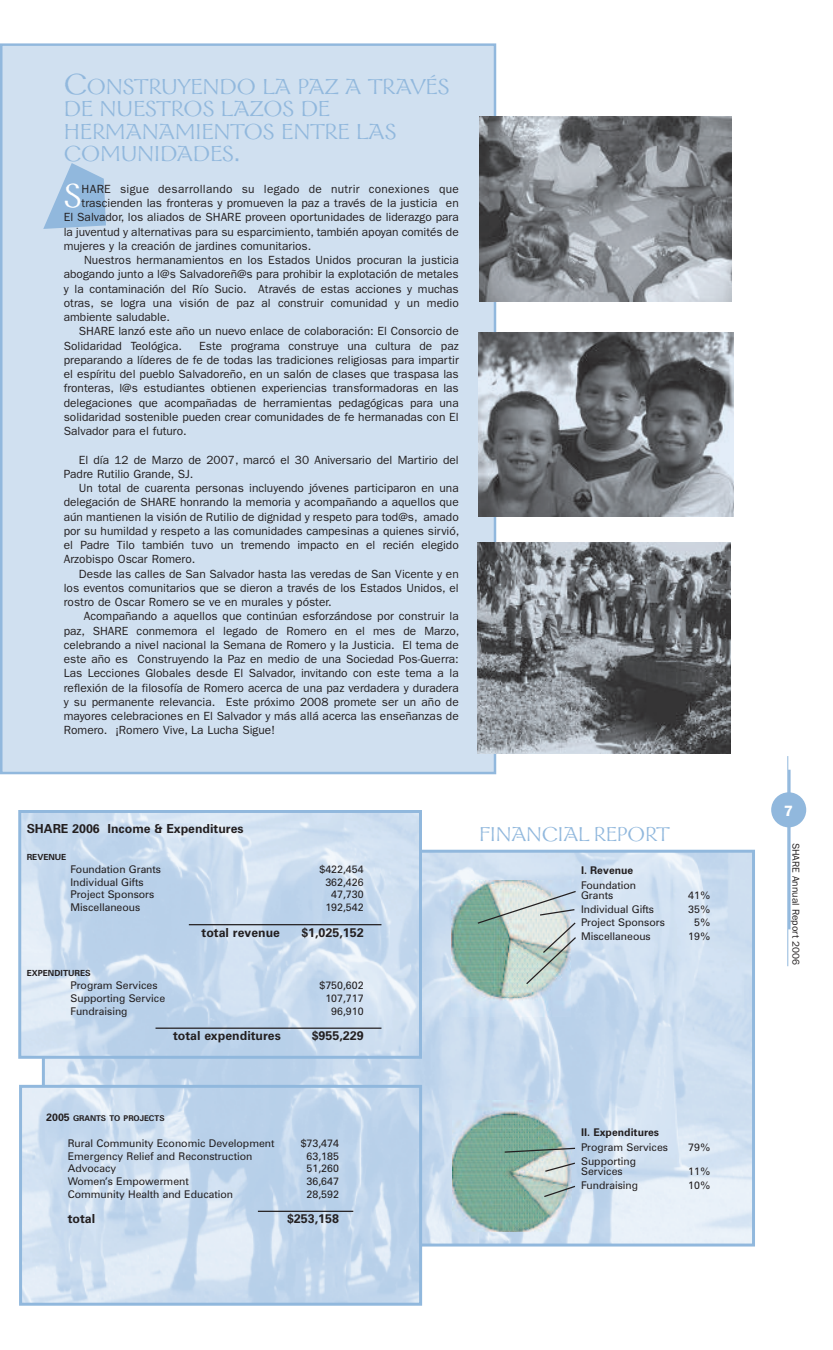
<style>
.page{position:relative;width:833px;height:1350px;background:#fff}
.page>*{position:absolute;margin:0;border:0;box-sizing:border-box;transform-origin:0 0}
.t1{font:37.38px "Galahad";color:#fff}
.t2{font:24.38px/22.5px "Galahad Os F";color:#91b8dd}
.t3{font:22.5px "Galahad";color:#91b8dd}
.t4{font:600 15px "Franklin Gothic";color:#fff}
.t5{font:700 12.5px "Zurich BT";color:#231f20}
.t6{font:11.88px/14.2px "Franklin Gothic";color:#231f20;text-align:justify}
.t7{font:11.88px "Franklin Gothic";letter-spacing:.025em;color:#231f20}
.t8{font:10.62px/10px "Zurich BT";color:#231f20}
.t9{font:700 10.62px "Zurich BT";color:#231f20}
.t10{font:10px "Franklin Gothic";color:#231f20}
.t11{font:700 8.5px "Zurich BT";color:#231f20}
.t12{font:700 8px "Zurich BT";color:#231f20}
.s1{font-size:32.5px}
.s2{font-size:10.62px}
</style>
<div class="page">
<hr style="left:787px;top:756px;width:1px;height:210px;background:#91b8dd">
<hr style="left:788px;top:770px;width:2px;height:159px;background:#91b8dd">
<div style="left:771px;top:792px;width:35px;height:35px;background:#91b8dd;border-radius:50%"></div>
<div style="left:2px;top:46px;width:491px;height:726px;background:#d0e0f0"></div>
<svg style="left:43px;top:163px;width:63px;height:66px"></svg>
<img style="left:46px;top:854px;width:705px;height:389px">
<img style="left:22px;top:814px;width:396px;height:241px">
<div style="left:18px;top:810px;width:404px;height:249px;border:3px solid #91b8dd"></div>
<img style="left:23px;top:1089px;width:395px;height:213px">
<div style="left:19px;top:1085px;width:403px;height:221px;border:3px solid #91b8dd"></div>
<hr style="left:189px;top:924px;width:192px;height:1px;background:#231f20">
<hr style="left:155px;top:1028px;width:226px;height:1px;background:#231f20">
<img style="left:451px;top:880px;width:119px;height:136px">
<img style="left:453px;top:1101px;width:118px;height:131px">
<img style="left:479px;top:116px;width:252px;height:186px">
<hr style="left:258px;top:1211px;width:95px;height:1px;background:#231f20">
<svg style="left:476px;top:890px;width:101px;height:96px;background:#b2c8c1"></svg>
<svg style="left:503px;top:1147px;width:73px;height:6px"></svg>
<svg style="left:544px;top:1162px;width:32px;height:11px"></svg>
<svg style="left:542px;top:1185px;width:34px;height:13px"></svg>
<img style="left:478px;top:333px;width:255px;height:184px">
<img style="left:477px;top:542px;width:253px;height:212px">
<h2 class="t2" style="left:64px;top:77px;width:387px"><span class="s1">C</span>ONSTRUYENDO LA PAZ A TRAVÉS<br>DE NUESTROS LAZOS DE<br>HERMANAMIENTOS ENTRE LAS<br>COMUNIDADES<span class="s1">.</span></h2>
<h1 class="t1" style="left:64px;top:182px;width:20px">S</h1>
<p class="t7" style="left:82px;top:185px;width:378px">HARE sigue desarrollando su legado de nutrir conexiones que</p>
<p class="t6" style="left:82px;top:197px;width:378px">trascienden las fronteras y promueven la paz a través de la justicia en</p>
<p class="t6" style="left:64px;top:211px;width:396px">El Salvador, los aliados de SHARE proveen oportunidades de liderazgo para</p>
<p class="t6" style="left:64px;top:225px;width:396px">la juventud y alternativas para su esparcimiento, también apoyan comités de</p>
<p class="t6" style="left:64px;top:240px;width:249px">mujeres y la creación de jardines comunitarios.</p>
<p class="t6" style="left:84px;top:254px;width:376px">Nuestros hermanamientos en los Estados Unidos procuran la justicia</p>
<p class="t6" style="left:64px;top:268px;width:396px">abogando junto a l@s Salvadoreñ@s para prohibir la explotación de metales</p>
<p class="t6" style="left:64px;top:282px;width:396px">y la contaminación del Río Sucio. Através de estas acciones y muchas</p>
<p class="t6" style="left:64px;top:297px;width:396px">otras, se logra una visión de paz al construir comunidad y un medio</p>
<p class="t6" style="left:64px;top:311px;width:108px">ambiente saludable.</p>
<p class="t6" style="left:79px;top:325px;width:381px">SHARE lanzó este año un nuevo enlace de colaboración: El Consorcio de</p>
<p class="t6" style="left:64px;top:339px;width:120px">Solidaridad Teológica.</p>
<p class="t6" style="left:64px;top:339px;width:396px;text-indent:135px">Este programa construye una cultura de paz preparando a líderes de fe de todas las tradiciones religiosas para impartir el espíritu del pueblo Salvadoreño, en un salón de clases que traspasa las fronteras, l@s estudiantes obtienen experiencias transformadoras en las delegaciones que acompañadas de herramientas pedagógicas para una solidaridad sostenible pueden crear comunidades de fe hermanadas con El Salvador para el futuro.</p>
<p class="t6" style="left:64px;top:453px;width:396px;text-indent:15px">El día 12 de Marzo de 2007, marcó el 30 Aniversario del Martirio del<br>Padre Rutilio Grande, SJ.</p>
<p class="t6" style="left:64px;top:482px;width:397px;text-indent:15px">Un total de cuarenta personas incluyendo jóvenes participaron en una delegación de SHARE honrando la memoria y acompañando a aquellos que aún mantienen la visión de Rutilio de dignidad y respeto para tod@s, amado por su humildad y respeto a las comunidades campesinas a quienes sirvió, el Padre Tilo también tuvo un tremendo impacto en el recién elegido Arzobispo Oscar Romero.</p>
<p class="t6" style="left:64px;top:567px;width:396px;text-indent:15px">Desde las calles de San Salvador hasta las veredas de San Vicente y en los eventos comunitarios que se dieron a través de los Estados Unidos, el rostro de Oscar Romero se ve en murales y póster.</p>
<p class="t6" style="left:64px;top:610px;width:397px;text-indent:20px">Acompañando a aquellos que continúan esforzándose por construir la paz, SHARE conmemora el legado de Romero en el mes de Marzo, celebrando a nivel nacional la Semana de Romero y la Justicia. El tema de este año es Construyendo la Paz en medio de una Sociedad Pos-Guerra:<br>Las Lecciones Globales desde El Salvador, invitando con este tema a la reflexión de la filosofía de Romero acerca de una paz verdadera y duradera y su permanente relevancia. Este próximo 2008 promete ser un año de mayores celebraciones en El Salvador y más allá acerca las enseñanzas de Romero. ¡Romero Vive, La Lucha Sigue!</p>
<p class="t5" style="left:27px;top:824px;width:218px">SHARE 2006 Income &amp; Expenditures</p>
<p class="t11" style="left:27px;top:854px;width:41px">REVENUE</p>
<p class="t8" style="left:70px;top:865px;width:92px">Foundation Grants</p>
<p class="t8" style="left:319px;top:865px;width:46px">$422,454</p>
<p class="t8" style="left:70px;top:878px;width:75px">Individual Gifts</p>
<p class="t8" style="left:325px;top:878px;width:40px">362,426</p>
<p class="t8" style="left:70px;top:891px;width:85px">Project Sponsors</p>
<p class="t8" style="left:331px;top:891px;width:34px">47,730</p>
<p class="t8" style="left:70px;top:903px;width:71px">Miscellaneous</p>
<p class="t8" style="left:325px;top:903px;width:40px">192,542</p>
<p class="t5" style="left:201px;top:928px;width:80px">total revenue</p>
<p class="t5" style="left:301px;top:928px;width:64px">$1,025,152</p>
<p class="t11" style="left:27px;top:970px;width:65px">EXPENDITURES</p>
<p class="t8" style="left:70px;top:981px;width:89px">Program Services</p>
<p class="t8" style="left:319px;top:981px;width:46px">$750,602</p>
<p class="t8" style="left:70px;top:994px;width:96px">Supporting Service</p>
<p class="t8" style="left:325px;top:994px;width:40px">107,717</p>
<p class="t8" style="left:70px;top:1007px;width:59px">Fundraising</p>
<p class="t8" style="left:331px;top:1007px;width:34px">96,910</p>
<p class="t5" style="left:173px;top:1031px;width:109px">total expenditures</p>
<p class="t5" style="left:312px;top:1031px;width:53px">$955,229</p>
<p class="t12" style="left:46px;top:1116px;width:120px"><span class="s2">2005</span> GRANTS TO PROJECTS</p>
<p class="t8" style="left:68px;top:1139px;width:208px">Rural Community Economic Development</p>
<p class="t8" style="left:301px;top:1139px;width:40px">$73,474</p>
<p class="t8" style="left:68px;top:1152px;width:186px">Emergency Relief and Reconstruction</p>
<p class="t8" style="left:306px;top:1152px;width:34px">63,185</p>
<p class="t8" style="left:68px;top:1165px;width:50px">Advocacy</p>
<p class="t8" style="left:306px;top:1165px;width:34px">51,260</p>
<p class="t8" style="left:68px;top:1177px;width:122px">Women’s Empowerment</p>
<p class="t8" style="left:306px;top:1177px;width:34px">36,647</p>
<p class="t8" style="left:68px;top:1190px;width:167px">Community Health and Education</p>
<p class="t8" style="left:306px;top:1190px;width:34px">28,592</p>
<p class="t5" style="left:68px;top:1214px;width:29px">total</p>
<p class="t5" style="left:287px;top:1214px;width:53px">$253,158</p>
<h3 class="t3" style="left:479px;top:826px;width:192px">FINANCIAL REPORT</h3>
<p class="t9" style="left:581px;top:866px;width:54px">I. Revenue</p>
<p class="t8" style="left:581px;top:881px;width:57px">Foundation<br>Grants</p>
<p class="t8" style="left:688px;top:891px;width:24px">41%</p>
<p class="t8" style="left:581px;top:905px;width:75px">Individual Gifts</p>
<p class="t8" style="left:688px;top:905px;width:24px">35%</p>
<p class="t8" style="left:581px;top:918px;width:85px">Project Sponsors</p>
<p class="t8" style="left:694px;top:918px;width:18px">5%</p>
<p class="t8" style="left:581px;top:932px;width:71px">Miscellaneous</p>
<p class="t8" style="left:688px;top:932px;width:24px">19%</p>
<p class="t9" style="left:581px;top:1128px;width:80px">II. Expenditures</p>
<p class="t8" style="left:581px;top:1144px;width:89px">Program Services</p>
<p class="t8" style="left:688px;top:1144px;width:24px">79%</p>
<p class="t8" style="left:581px;top:1157px;width:56px">Supporting<br>Services</p>
<p class="t8" style="left:688px;top:1167px;width:24px">11%</p>
<p class="t8" style="left:581px;top:1181px;width:59px">Fundraising</p>
<p class="t8" style="left:688px;top:1181px;width:24px">10%</p>
<p class="t4" style="left:783px;top:806px;width:11px">7</p>
<p class="t10" style="left:799px;top:843px;width:124px;rotate:90deg">SHARE Annual Report 2006</p>
</div>
